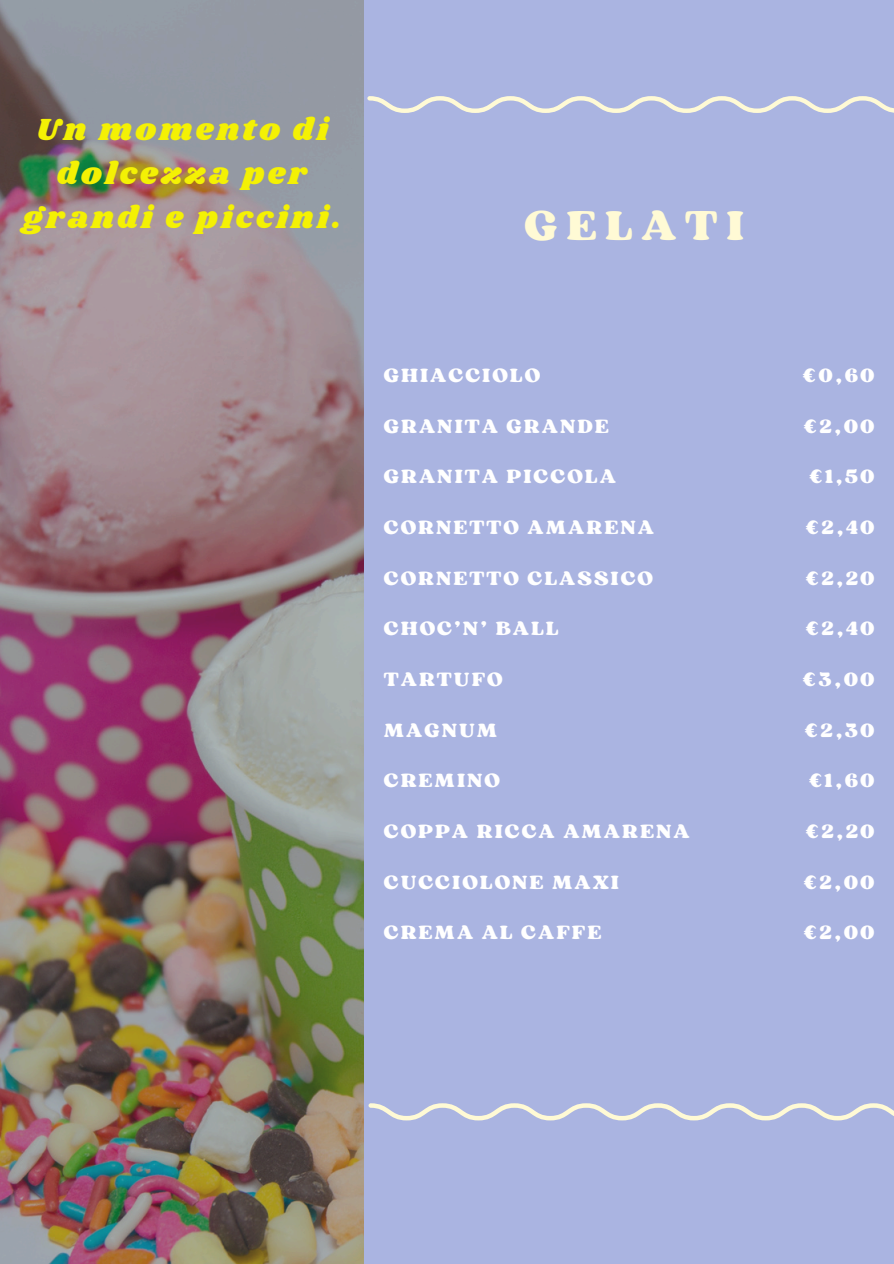
<style>
.page{position:relative;width:894px;height:1264px;background:#fff}
.page>*{position:absolute;margin:0;border:0;box-sizing:border-box;transform-origin:0 0}
.t1{font:43.8px "Sergio Trendy";letter-spacing:.2em;color:#fffad5}
.t2{font:31.65px/44px "Shrikhand";letter-spacing:.1em;color:#f4f104;text-align:center}
.t3{font:20.25px "Sergio Trendy";letter-spacing:.1em;color:#fff}
</style>
<div class="page">
<img style="left:0;top:0;width:364px;height:1263px">
<div style="left:364px;top:0;width:529px;height:1263px;background:#aab4e1"></div>
<svg style="left:367px;top:96px;width:526px;height:17px"></svg>
<svg style="left:368px;top:1103px;width:525px;height:17px"></svg>
<h2 class="t2" style="left:23px;top:109px;width:319px">Un momento di dolcezza per grandi e piccini.</h2>
<h1 class="t1" style="left:524px;top:198px;width:221px">GELATI</h1>
<p class="t3" style="left:383px;top:362px;width:158px">GHIACCIOLO</p>
<p class="t3" style="left:383px;top:413px;width:226px">GRANITA GRANDE</p>
<p class="t3" style="left:383px;top:464px;width:233px">GRANITA PICCOLA</p>
<p class="t3" style="left:383px;top:514px;width:271px">CORNETTO AMARENA</p>
<p class="t3" style="left:383px;top:565px;width:271px">CORNETTO CLASSICO</p>
<p class="t3" style="left:383px;top:615px;width:176px">CHOC’N’ BALL</p>
<p class="t3" style="left:383px;top:666px;width:120px">TARTUFO</p>
<p class="t3" style="left:383px;top:717px;width:115px">MAGNUM</p>
<p class="t3" style="left:383px;top:767px;width:118px">CREMINO</p>
<p class="t3" style="left:383px;top:818px;width:307px">COPPA RICCA AMARENA</p>
<p class="t3" style="left:383px;top:869px;width:237px">CUCCIOLONE MAXI</p>
<p class="t3" style="left:383px;top:919px;width:219px">CREMA AL CAFFE</p>
<p class="t3" style="left:801px;top:362px;width:74px">€0,60</p>
<p class="t3" style="left:802px;top:413px;width:73px">€2,00</p>
<p class="t3" style="left:808px;top:464px;width:67px">€1,50</p>
<p class="t3" style="left:804px;top:514px;width:71px">€2,40</p>
<p class="t3" style="left:804px;top:565px;width:71px">€2,20</p>
<p class="t3" style="left:804px;top:615px;width:71px">€2,40</p>
<p class="t3" style="left:802px;top:666px;width:74px">€3,00</p>
<p class="t3" style="left:804px;top:717px;width:72px">€2,30</p>
<p class="t3" style="left:808px;top:767px;width:67px">€1,60</p>
<p class="t3" style="left:804px;top:818px;width:71px">€2,20</p>
<p class="t3" style="left:802px;top:869px;width:73px">€2,00</p>
<p class="t3" style="left:802px;top:919px;width:73px">€2,00</p>
</div>
